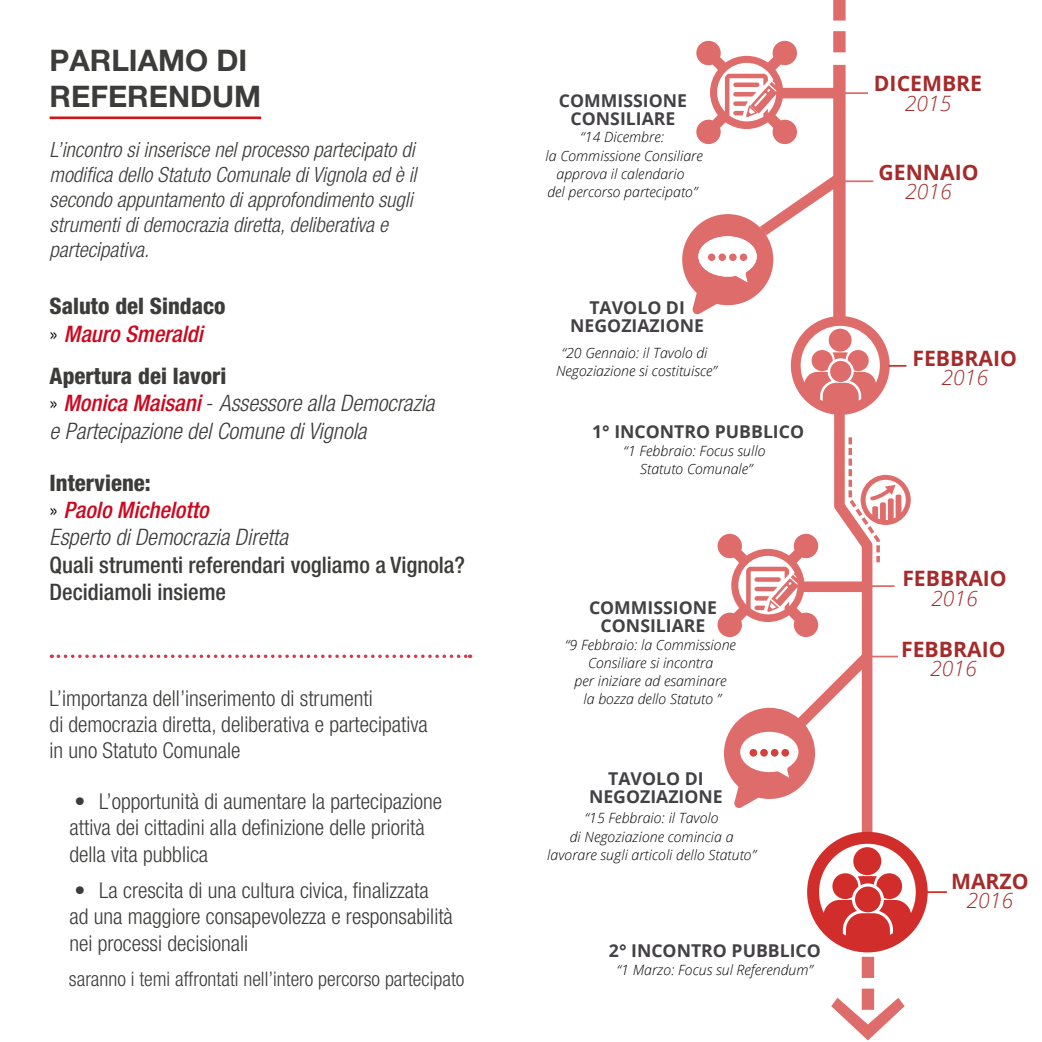
<style>
.page{position:relative;width:1042px;height:1042px;background:#fff}
.page>*{position:absolute;margin:0;border:0;box-sizing:border-box;transform-origin:0 0}
.t1{font:700 29.75px/35.7px "Helvetica Neue LT Pro";color:#3c3c3b}
.t2{font:italic 300 condensed 22.75px/27.3px "Helvetica Neue LT Pro";color:#3c3c3b}
.t3{font:500 condensed 22.75px/27.3px "Helvetica Neue LT Pro";color:#3c3c3b}
.t4{font:800 condensed 22.75px/27.3px "Helvetica Neue LT Pro";color:#3c3c3b}
.t5{font:300 condensed 21.88px/26.2px "Helvetica Neue LT Pro";color:#3c3c3b}
.t6{font:700 21.18px "Open Sans";color:#a52b2b}
.t7{font:italic 300 21.18px "Open Sans";color:#a52b2b}
.t8{font:italic 300 condensed 21px/25.2px "Helvetica Neue LT Pro";color:#3c3c3b}
.t9{font:300 condensed 20.12px "Helvetica Neue LT Pro";color:#3c3c3b}
.t10{font:700 17.68px/18.2px "Open Sans";color:#434144;text-align:center}
.t11{font:italic 300 14.17px/18.2px "Open Sans";color:#000;text-align:center}
.s1{font-weight:300;color:#000}
.s2{font-weight:500;font-style:italic;color:#cc081f}
.s3{font-weight:800;font-style:normal}
.s4{font-style:normal;color:#000}
.s5{font-weight:500;color:#cc081f}
.s6{font-style:normal}
</style>
<div class="page">
<hr style="left:50px;top:116px;width:211px;height:3px;background:#cd171a">
<svg style="left:58px;top:654px;width:413px;height:4px"></svg>
<svg style="left:898px;top:365px;width:8px;height:2px"></svg>
<svg style="left:807px;top:835px;width:120px;height:205px"></svg>
<svg style="left:898px;top:478px;width:13px;height:44px"></svg>
<svg style="left:682px;top:41px;width:216px;height:794px"></svg>
<svg style="left:698px;top:236px;width:59px;height:46px"></svg>
<svg style="left:740px;top:253px;width:7px;height:8px"></svg>
<div style="left:729px;top:253px;width:7px;height:8px;background:#de6c6b;border-radius:50%"></div>
<svg style="left:718px;top:253px;width:8px;height:8px"></svg>
<div style="left:708px;top:253px;width:7px;height:8px;background:#de6c6b;border-radius:50%"></div>
<svg style="left:833px;top:0;width:12px;height:52px"></svg>
<hr style="left:918px;top:891px;width:29px;height:2px;background:#d12d2b">
<svg style="left:740px;top:732px;width:58px;height:46px"></svg>
<div style="left:781px;top:749px;width:8px;height:7px;background:#d4403e;border-radius:50%"></div>
<div style="left:771px;top:749px;width:7px;height:7px;background:#d4403e;border-radius:50%"></div>
<svg style="left:760px;top:749px;width:8px;height:7px"></svg>
<svg style="left:749px;top:749px;width:8px;height:7px"></svg>
<h1 class="t1" style="left:50px;top:42px;width:213px">PARLIAMO DI<br>REFERENDUM</h1>
<h3 class="t8" style="left:50px;top:137px;width:368px">L’incontro si inserisce nel processo partecipato di modifica dello Statuto Comunale di Vignola ed è il secondo appuntamento di approfondimento sugli strumenti di democrazia diretta, deliberativa e partecipativa.</h3>
<h2 class="t4" style="left:50px;top:292px;width:177px">Saluto del Sindaco <span class="s1">»</span> <span class="s2">Mauro Smeraldi</span></h2>
<h2 class="t2" style="left:50px;top:363px;width:386px"><span class="s3">Apertura dei lavori<br></span><span class="s4">»</span> <span class="s5">Monica Maisani</span> <span class="s6">-</span> Assessore alla Democrazia e Partecipazione del Comune di Vignola</h2>
<h2 class="t2" style="left:50px;top:469px;width:240px"><span class="s3">Interviene:<br></span><span class="s4">»</span> <span class="s5">Paolo Michelotto<br></span>Esperto di Democrazia Diretta</h2>
<h2 class="t3" style="left:50px;top:550px;width:417px">Quali strumenti referendari vogliamo a Vignola?<br>Decidiamoli insieme</h2>
<h3 class="t5" style="left:50px;top:684px;width:380px">L’importanza dell’inserimento di strumenti<br>di democrazia diretta, deliberativa e partecipativa in uno Statuto Comunale</h3>
<h3 class="t5" style="left:69px;top:788px;width:374px">• L’opportunità di aumentare la partecipazione attiva dei cittadini alla definizione delle priorità della vita pubblica</h3>
<h3 class="t5" style="left:69px;top:876px;width:385px;line-height:26.8px">• La crescita di una cultura civica, finalizzata<br>ad una maggiore consapevolezza e responsabilità nei processi decisionali</h3>
<h3 class="t9" style="left:69px;top:967px;width:397px">saranno i temi affrontati nell’intero percorso partecipato</h3>
<p class="t10" style="left:559px;top:91px;width:130px">COMMISSIONE<br>CONSILIARE</p>
<p class="t11" style="left:546px;top:128px;width:159px">“14 Dicembre:<br>la Commissione Consiliare approva il calendario<br>del percorso partecipato”</p>
<p class="t10" style="left:570px;top:298px;width:135px">TAVOLO DI<br>NEGOZIAZIONE</p>
<p class="t11" style="left:556px;top:343px;width:162px">“20 Gennaio: il Tavolo di<br>Negoziazione si costituisce”</p>
<p class="t10" style="left:592px;top:422px;width:213px">1° INCONTRO PUBBLICO</p>
<p class="t11" style="left:623px;top:441px;width:143px">“1 Febbraio: Focus sullo<br>Statuto Comunale”</p>
<p class="t10" style="left:589px;top:598px;width:130px">COMMISSIONE<br>CONSILIARE</p>
<p class="t11" style="left:565px;top:635px;width:172px">“9 Febbraio: la Commissione<br>Consiliare si incontra<br>per iniziare ad esaminare<br>la bozza dello Statuto ”</p>
<p class="t10" style="left:589px;top:768px;width:135px">TAVOLO DI<br>NEGOZIAZIONE</p>
<p class="t11" style="left:547px;top:808px;width:210px">“15 Febbraio: il Tavolo<br>di Negoziazione comincia a lavorare sugli articoli dello Statuto”</p>
<p class="t10" style="left:609px;top:941px;width:213px">2° INCONTRO PUBBLICO</p>
<p class="t11" style="left:617px;top:960px;width:197px">“1 Marzo: Focus sul Referendum”</p>
<h3 class="t6" style="left:874px;top:69px;width:110px">DICEMBRE</h3>
<h3 class="t7" style="left:904px;top:89px;width:48px">2015</h3>
<h3 class="t6" style="left:878px;top:157px;width:102px">GENNAIO</h3>
<h3 class="t7" style="left:905px;top:177px;width:48px">2016</h3>
<h3 class="t6" style="left:912px;top:343px;width:106px">FEBBRAIO</h3>
<h3 class="t7" style="left:941px;top:363px;width:48px">2016</h3>
<h3 class="t6" style="left:902px;top:563px;width:106px">FEBBRAIO</h3>
<h3 class="t7" style="left:931px;top:583px;width:48px">2016</h3>
<h3 class="t6" style="left:901px;top:634px;width:106px">FEBBRAIO</h3>
<h3 class="t7" style="left:930px;top:654px;width:48px">2016</h3>
<h3 class="t6" style="left:951px;top:866px;width:79px">MARZO</h3>
<h3 class="t7" style="left:966px;top:886px;width:48px">2016</h3>
</div>
